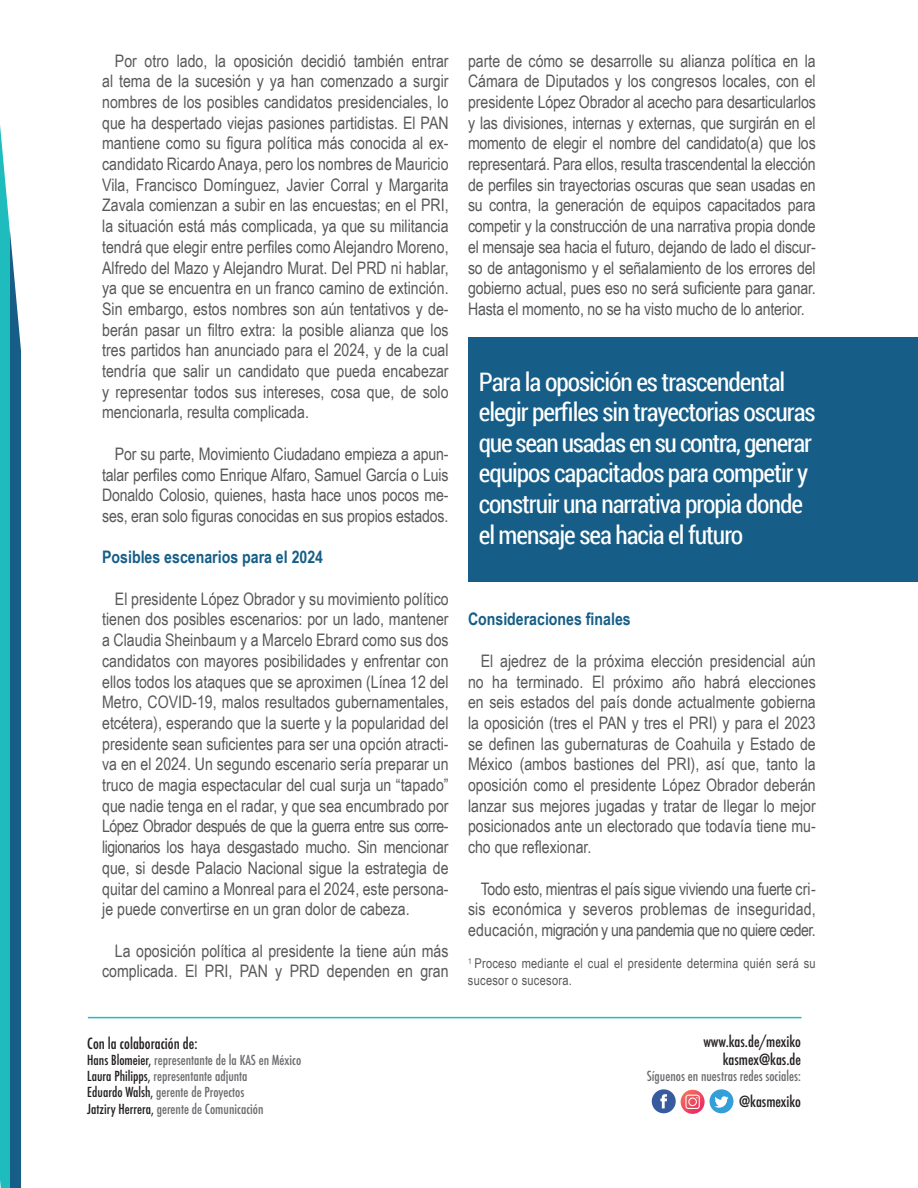
<style>
.page{position:relative;width:918px;height:1188px;background:#fff}
.page>*{position:absolute;margin:0;border:0;box-sizing:border-box;transform-origin:0 0}
.t1{font:25.5px/30.6px "Roboto Condensed";letter-spacing:-.04em;color:#fff}
.t2{font:17.25px/20.7px "Arial Narrow";color:#57585a;text-align:justify}
.t3{font:700 17.25px "Arial Narrow";color:#165e87}
.t4{font:500 condensed 15px/18px "Futura";color:#231f20;text-align:right}
.t5{font:500 condensed 13.5px/16.2px "Futura";color:#6c6d70}
.t6{font:13.5px/16.2px "Arial Narrow";letter-spacing:.02em;color:#57585a}
.s1{color:#231f20}
</style>
<div class="page">
<hr style="left:88px;top:1017px;width:713px;height:1px;background:#1ebcbc">
<div style="left:652px;top:1089px;width:24px;height:24px;background:#365b9e;border-radius:50%"></div>
<svg style="left:660px;top:1094px;width:7px;height:14px"></svg>
<svg style="left:681px;top:1090px;width:24px;height:24px"></svg>
<svg style="left:685px;top:1095px;width:15px;height:14px"></svg>
<div style="left:710px;top:1089px;width:23px;height:24px;background:#349ed8;border-radius:50%"></div>
<svg style="left:714px;top:1096px;width:15px;height:12px"></svg>
<svg style="left:0;top:125px;width:21px;height:1063px;background:#3299ab"></svg>
<div style="left:468px;top:338px;width:450px;height:244px;background:#165e87"></div>
<p class="t2" style="left:102px;top:49px;width:348px;text-indent:13px">Por otro lado, la oposición decidió también entrar al tema de la sucesión y ya han comenzado a surgir nombres de los posibles candidatos presidenciales, lo que ha despertado viejas pasiones partidistas. El PAN mantiene como su figura política más conocida al ex&shy;candidato Ricardo Anaya, pero los nombres de Mauricio Vila, Francisco Domínguez, Javier Corral y Margarita Zavala comienzan a subir en las encuestas; en el PRI, la situación está más complicada, ya que su militancia tendrá que elegir entre perfiles como Alejandro Moreno, Alfredo del Mazo y Alejandro Murat. Del PRD ni hablar, ya que se encuentra en un franco camino de extinción.<br>Sin embargo, estos nombres son aún tentativos y de&shy;berán pasar un filtro extra: la posible alianza que los tres partidos han anunciado para el 2024, y de la cual tendría que salir un candidato que pueda encabezar y representar todos sus intereses, cosa que, de solo mencionarla, resulta complicada.</p>
<p class="t2" style="left:102px;top:443px;width:348px;text-indent:13px">Por su parte, Movimiento Ciudadano empieza a apun&shy;talar perfiles como Enrique Alfaro, Samuel García o Luis Donaldo Colosio, quienes, hasta hace unos pocos me&shy;ses, eran solo figuras conocidas en sus propios estados.</p>
<p class="t3" style="left:102px;top:544px;width:222px">Posibles escenarios para el 2024</p>
<p class="t2" style="left:102px;top:588px;width:348px;text-indent:13px">El presidente López Obrador y su movimiento político tienen dos posibles escenarios: por un lado, mantener a Claudia Sheinbaum y a Marcelo Ebrard como sus dos candidatos con mayores posibilidades y enfrentar con ellos todos los ataques que se aproximen (Línea 12 del Metro, COVID-19, malos resultados gubernamentales, etcétera), esperando que la suerte y la popularidad del presidente sean suficientes para ser una opción atracti&shy;va en el 2024. Un segundo escenario sería preparar un truco de magia espectacular del cual surja un “tapado” que nadie tenga en el radar, y que sea encumbrado por López Obrador después de que la guerra entre sus corre&shy;ligionarios los haya desgastado mucho. Sin mencionar que, si desde Palacio Nacional sigue la estrategia de quitar del camino a Monreal para el 2024, este persona&shy;je puede convertirse en un gran dolor de cabeza.</p>
<p class="t2" style="left:102px;top:940px;width:348px;text-align:right">La oposición política al presidente la tiene aún más complicada. El PRI, PAN y PRD dependen en gran</p>
<p class="t2" style="left:468px;top:49px;width:349px">parte de cómo se desarrolle su alianza política en la Cámara de Diputados y los congresos locales, con el presidente López Obrador al acecho para desarticularlos y las divisiones, internas y externas, que surgirán en el momento de elegir el nombre del candidato(a) que los representará. Para ellos, resulta trascendental la elección de perfiles sin trayectorias oscuras que sean usadas en su contra, la generación de equipos capacitados para competir y la construcción de una narrativa propia donde el mensaje sea hacia el futuro, dejando de lado el discur&shy;so de antagonismo y el señalamiento de los errores del gobierno actual, pues eso no será suficiente para ganar.<br>Hasta el momento, no se ha visto mucho de lo anterior.</p>
<h1 class="t1" style="left:479px;top:365px;width:338px">Para la oposición es trascendental elegir perfiles sin trayectorias oscuras que sean usadas en su contra, generar equipos capacitados para competir y construir una narrativa propia donde el mensaje sea hacia el futuro</h1>
<p class="t3" style="left:468px;top:606px;width:164px">Consideraciones finales</p>
<p class="t2" style="left:468px;top:650px;width:349px;text-indent:13px">El ajedrez de la próxima elección presidencial aún no ha terminado. El próximo año habrá elecciones en seis estados del país donde actualmente gobierna la oposición (tres el PAN y tres el PRI) y para el 2023 se definen las gubernaturas de Coahuila y Estado de México (ambos bastiones del PRI), así que, tanto la oposición como el presidente López Obrador deberán lanzar sus mejores jugadas y tratar de llegar lo mejor posicionados ante un electorado que todavía tiene mu&shy;cho que reflexionar.</p>
<p class="t2" style="left:468px;top:877px;width:349px;text-indent:13px">Todo esto, mientras el país sigue viviendo una fuerte cri&shy;sis económica y severos problemas de inseguridad, educación, migración y una pandemia que no quiere ceder.</p>
<p class="t6" style="left:468px;top:955px;width:349px"><sup>1</sup> Proceso mediante el cual el presidente determina quién será su sucesor o sucesora.</p>
<p class="t4" style="left:87px;top:1034px;width:112px">Con la colaboración de:</p>
<p class="t5" style="left:87px;top:1052px;width:216px"><span class="s1">Hans Blomeier,</span> representante de la KAS en México <span class="s1">Laura Philipps,</span> representante adjunta<br><span class="s1">Eduardo Walsh,</span> gerente de Proyectos<br><span class="s1">Jatziry Herrera,</span> gerente de Comunicación</p>
<p class="t4" style="left:703px;top:1032px;width:99px">www.kas.de/mexiko kasmex@kas.de</p>
<p class="t5" style="left:647px;top:1068px;width:156px">Síguenos en nuestras redes sociales:</p>
<p class="t4" style="left:739px;top:1092px;width:63px">@kasmexiko</p>
</div>
